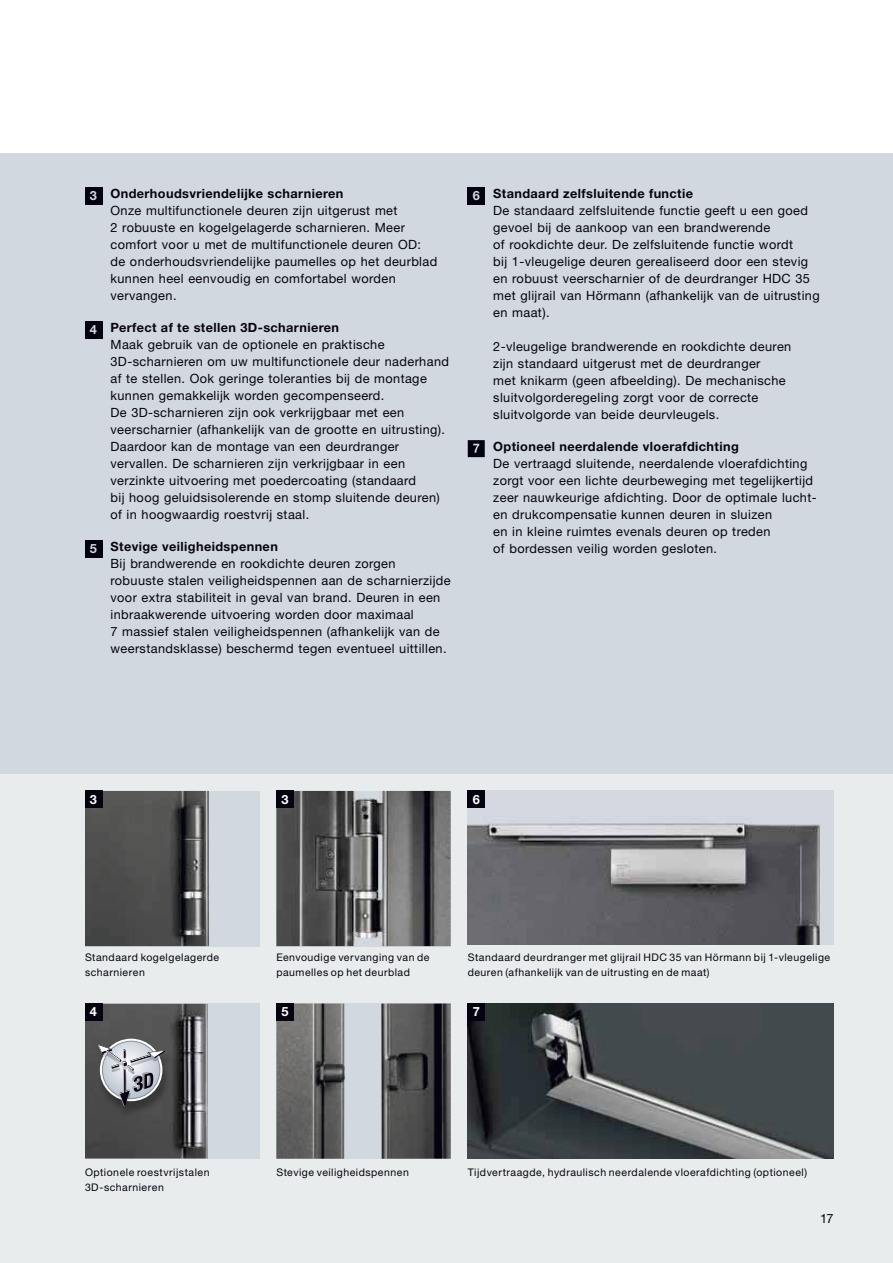
<style>
.page{position:relative;width:893px;height:1263px;background:#fff}
.page>*{position:absolute;margin:0;border:0;box-sizing:border-box;transform-origin:0 0}
.t1{font:12.75px/17px "Hoermann Helvetica Neue Rm";letter-spacing:.03em;color:#05030f}
.t2{font:700 12.75px "Hoermann Helvetica Neue";letter-spacing:.03em;color:#05030f}
.t3{font:700 12.75px "Hoermann Helvetica Neue";color:#fff}
.t4{font:10.5px/14.9px "Hoermann Helvetica Neue Rm";letter-spacing:.045em;color:#05030f}
.s1{color:#d2d8df}
</style>
<div class="page">
<div style="left:0;top:153px;width:893px;height:1110px;background:#e9eced"></div>
<div style="left:0;top:153px;width:893px;height:621px;background:#d2d8df"></div>
<div style="left:85px;top:791px;width:174px;height:155px;background:#d2d8df"></div>
<img style="left:85px;top:791px;width:124px;height:155px">
<img style="left:468px;top:791px;width:365px;height:153px">
<img style="left:468px;top:1004px;width:365px;height:155px">
<div style="left:85px;top:1004px;width:174px;height:155px;background:#d2d8df"></div>
<img style="left:85px;top:1004px;width:123px;height:155px">
<img style="left:276px;top:1004px;width:175px;height:155px">
<img style="left:96px;top:1041px;width:77px;height:81px">
<svg style="left:98px;top:1044px;width:67px;height:63px"></svg>
<img style="left:276px;top:791px;width:175px;height:155px">
<div style="left:85px;top:187px;width:17px;height:17px;background:#05030f"></div>
<div style="left:85px;top:321px;width:17px;height:17px;background:#05030f"></div>
<div style="left:85px;top:540px;width:17px;height:17px;background:#05030f"></div>
<div style="left:468px;top:188px;width:17px;height:17px;background:#05030f"></div>
<svg style="left:468px;top:440px;width:17px;height:17px"></svg>
<div style="left:85px;top:791px;width:17px;height:17px;background:#05030f"></div>
<div style="left:276px;top:791px;width:17px;height:17px;background:#05030f"></div>
<div style="left:85px;top:1004px;width:17px;height:17px;background:#05030f"></div>
<div style="left:468px;top:791px;width:17px;height:17px;background:#05030f"></div>
<div style="left:276px;top:1004px;width:17px;height:17px;background:#05030f"></div>
<div style="left:468px;top:1004px;width:17px;height:17px;background:#05030f"></div>
<p class="t2" style="left:90px;top:189px;width:255px"><span class="s1">3</span> Onderhoudsvriendelijke scharnieren</p>
<p class="t1" style="left:110px;top:203px;width:328px">Onze multifunctionele deuren zijn uitgerust met<br>2 robuuste en kogelgelagerde scharnieren. Meer comfort voor u met de multifunctionele deuren OD: de onderhoudsvriendelijke paumelles op het deurblad kunnen heel eenvoudig en comfortabel worden vervangen.</p>
<p class="t2" style="left:90px;top:323px;width:251px"><span class="s1">4</span> Perfect af te stellen 3D-scharnieren</p>
<p class="t1" style="left:110px;top:337px;width:340px">Maak gebruik van de optionele en praktische 3D-scharnieren om uw multifunctionele deur naderhand af te stellen. Ook geringe toleranties bij de montage kunnen gemakkelijk worden gecompenseerd.<br>De 3D-scharnieren zijn ook verkrijgbaar met een veerscharnier (afhankelijk van de grootte en uitrusting).<br>Daardoor kan de montage van een deurdranger vervallen. De scharnieren zijn verkrijgbaar in een verzinkte uitvoering met poedercoating (standaard<br>bij hoog geluidsisolerende en stomp sluitende deuren) of in hoogwaardig roestvrij staal.</p>
<p class="t2" style="left:90px;top:542px;width:189px"><span class="s1">5</span> Stevige veiligheidspennen</p>
<p class="t1" style="left:110px;top:556px;width:342px">Bij brandwerende en rookdichte deuren zorgen robuuste stalen veiligheidspennen aan de scharnierzijde voor extra stabiliteit in geval van brand. Deuren in een inbraakwerende uitvoering worden door maximaal<br>7 massief stalen veiligheidspennen (afhankelijk van de weerstandsklasse) beschermd tegen eventueel uittillen.</p>
<p class="t2" style="left:473px;top:189px;width:222px"><span class="s1">6</span> Standaard zelfsluitende functie</p>
<p class="t1" style="left:493px;top:203px;width:328px">De standaard zelfsluitende functie geeft u een goed gevoel bij de aankoop van een brandwerende<br>of rookdichte deur. De zelfsluitende functie wordt<br>bij 1-vleugelige deuren gerealiseerd door een stevig en robuust veerscharnier of de deurdranger HDC 35 met glijrail van Hörmann (afhankelijk van de uitrusting en maat).</p>
<p class="t1" style="left:493px;top:339px;width:300px">2-vleugelige brandwerende en rookdichte deuren zijn standaard uitgerust met de deurdranger<br>met knikarm (geen afbeelding). De mechanische sluitvolgorderegeling zorgt voor de correcte sluitvolgorde van beide deurvleugels.</p>
<p class="t2" style="left:493px;top:442px;width:247px">Optioneel neerdalende vloerafdichting</p>
<p class="t1" style="left:493px;top:456px;width:325px">De vertraagd sluitende, neerdalende vloerafdichting zorgt voor een lichte deurbeweging met tegelijkertijd zeer nauwkeurige afdichting. Door de optimale lucht&shy;en drukcompensatie kunnen deuren in sluizen<br>en in kleine ruimtes evenals deuren op treden<br>of bordessen veilig worden gesloten.</p>
<p class="t3" style="left:90px;top:795px;width:9px">3</p>
<p class="t3" style="left:281px;top:795px;width:9px">3</p>
<p class="t3" style="left:473px;top:795px;width:9px">6</p>
<p class="t4" style="left:85px;top:951px;width:136px">Standaard kogelgelagerde scharnieren</p>
<p class="t4" style="left:276px;top:951px;width:155px">Eenvoudige vervanging van de paumelles op het deurblad</p>
<p class="t4" style="left:468px;top:951px;width:364px">Standaard deurdranger met glijrail HDC 35 van Hörmann bij 1-vleugelige deuren (afhankelijk van de uitrusting en de maat)</p>
<p class="t3" style="left:90px;top:1007px;width:9px">4</p>
<p class="t3" style="left:281px;top:1007px;width:9px">5</p>
<p class="t3" style="left:473px;top:1007px;width:9px">7</p>
<p class="t4" style="left:85px;top:1165px;width:126px">Optionele roestvrijstalen<br>3D-scharnieren</p>
<p class="t4" style="left:276px;top:1165px;width:134px">Stevige veiligheidspennen</p>
<p class="t4" style="left:468px;top:1165px;width:341px">Tijdvertraagde, hydraulisch neerdalende vloerafdichting (optioneel)</p>
<p class="t1" style="left:820px;top:1211px;width:15px">17</p>
</div>
